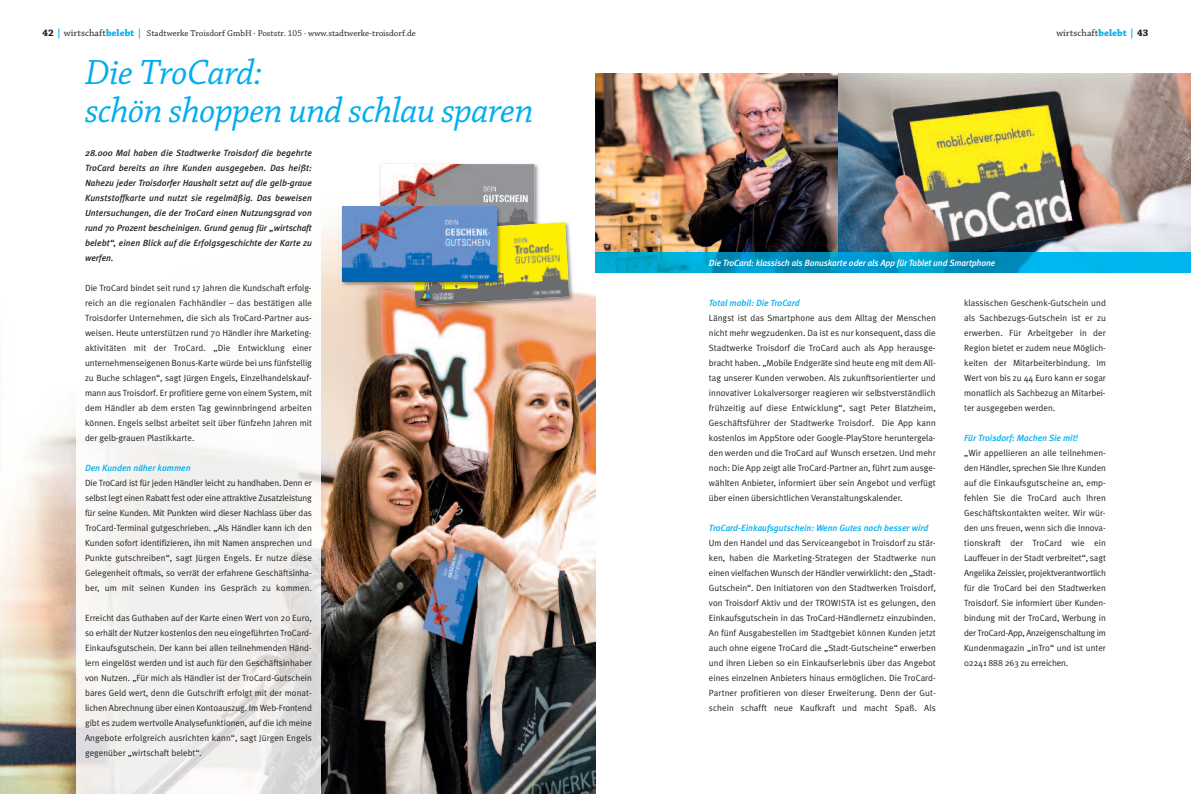
<style>
.page{position:relative;width:1191px;height:794px;background:#fff}
.page>*{position:absolute;margin:0;border:0;box-sizing:border-box;transform-origin:0 0}
.t1{font:italic 37px/38px "Chaparral Pro";letter-spacing:-.015em;color:#00aeef}
.t2{font:10px "Chaparral Pro";color:#231f20}
.t3{font:9px/15px "Meta Plus Normal";color:#231f20;text-align:justify}
.t4{font:italic 500 9px/15px "Meta Plus";color:#231f20;text-align:justify}
.t5{font:italic 500 9px "Meta Plus";color:#00aeef}
.t6{font:9px "Chaparral Pro";color:#231f20}
.t7{font:italic 500 9px "Meta Plus";letter-spacing:-.015em;color:#fff}
.s1{font-weight:700;font-size:10px}
.s2{font-weight:700;font-size:10px;color:#00aeef}
.s3{font-size:10px}
.s4{font-weight:700;color:#00aeef}
.s5{font-weight:700}
</style>
<div class="page">
<img style="left:0;top:215px;width:595px;height:579px">
<img style="left:77px;top:215px;width:244px;height:579px">
<img style="left:837px;top:74px;width:354px;height:179px">
<img style="left:595px;top:74px;width:242px;height:179px">
<svg style="left:595px;top:272px;width:596px;height:1px"></svg>
<img style="left:595px;top:253px;width:596px;height:19px">
<img style="left:379px;top:163px;width:163px;height:55px">
<img style="left:380px;top:164px;width:154px;height:54px">
<img style="left:410px;top:218px;width:168px;height:95px">
<img style="left:505px;top:220px;width:29px;height:2px">
<img style="left:339px;top:206px;width:69px;height:83px">
<img style="left:380px;top:203px;width:125px;height:19px">
<svg style="left:408px;top:222px;width:161px;height:83px;background:#bab147"></svg>
<img style="left:496px;top:222px;width:9px;height:4px">
<img style="left:411px;top:226px;width:94px;height:63px">
<img style="left:342px;top:207px;width:154px;height:74px">
<p class="t6" style="left:43px;top:30px;width:375px"><span class="s1">42</span> <span class="s2">|</span> <span class="s3">wirtschaft</span><span class="s2">belebt |</span> stadtwerke troisdorf gmbH · Poststr. 105 · www.stadtwerke-troisdorf.de</p>
<p class="t2" style="left:1056px;top:29px;width:93px">wirtschaft<span class="s4">belebt |</span> <span class="s5">43</span></p>
<h1 class="t1" style="left:85px;top:57px;width:450px">Die TroCard:<br>schön shoppen und schlau sparen</h1>
<p class="t4" style="left:85px;top:145px;width:228px">28.000 Mal haben die Stadtwerke Troisdorf die begehrte TroCard bereits an ihre Kunden ausgegeben. Das heißt:<br>Nahezu jeder Troisdorfer Haushalt setzt auf die gelb-graue Kunststoffkarte und nutzt sie regelmäßig. Das beweisen Untersuchungen, die der TroCard einen Nutzungsgrad von rund 70 Prozent bescheinigen. Grund genug für „wirtschaft belebt“, einen Blick auf die Erfolgsgeschichte der Karte zu werfen.</p>
<p class="t3" style="left:85px;top:280px;width:228px">Die TroCard bindet seit rund 17 Jahren die Kundschaft erfolg&shy;reich an die regionalen Fachhändler – das bestätigen alle Troisdorfer Unternehmen, die sich als TroCard-Partner aus&shy;weisen. Heute unterstützen rund 70 Händler ihre Marketing&shy;aktivitäten mit der TroCard. „Die Entwicklung einer unternehmenseigenen Bonus-Karte würde bei uns fünfstellig zu Buche schlagen“, sagt Jürgen Engels, Einzelhandelskauf&shy;mann aus Troisdorf. Er profitiere gerne von einem System, mit dem Händler ab dem ersten Tag gewinnbringend arbeiten können. Engels selbst arbeitet seit über fünfzehn Jahren mit der gelb-grauen Plastikkarte.</p>
<p class="t5" style="left:85px;top:463px;width:107px">Den Kunden näher kommen</p>
<p class="t3" style="left:85px;top:475px;width:228px">Die TroCard ist für jeden Händler leicht zu handhaben. Denn er selbst legt einen Rabatt fest oder eine attraktive Zusatzleistung für seine Kunden. Mit Punkten wird dieser Nachlass über das TroCard-Terminal gutgeschrieben. „Als Händler kann ich den Kunden sofort identifizieren, ihn mit Namen ansprechen und Punkte gutschreiben“, sagt Jürgen Engels. Er nutze diese Gelegenheit oftmals, so verrät der erfahrene Geschäftsinha&shy;ber, um mit seinen Kunden ins Gespräch zu kommen.</p>
<p class="t3" style="left:85px;top:610px;width:228px">Erreicht das Guthaben auf der Karte einen Wert von 20 Euro, so erhält der Nutzer kostenlos den neu eingeführten TroCard-Einkaufsgutschein. Der kann bei allen teilnehmenden Händ&shy;lern eingelöst werden und ist auch für den Geschäftsinhaber von Nutzen. „Für mich als Händler ist der TroCard-Gutschein bares Geld wert, denn die Gutschrift erfolgt mit der monat&shy;lichen Abrechnung über einen Kontoauszug. Im Web-Frontend gibt es zudem wertvolle Analysefunktionen, auf die ich meine Angebote erfolgreich ausrichten kann“, sagt Jürgen Engels gegenüber „wirtschaft belebt“.</p>
<p class="t7" style="left:709px;top:258px;width:288px">Die TroCard: klassisch als Bonuskarte oder als App für Tablet und Smartphone</p>
<p class="t5" style="left:709px;top:298px;width:92px">Total mobil: Die TroCard</p>
<p class="t3" style="left:709px;top:310px;width:228px">Längst ist das Smartphone aus dem Alltag der Menschen nicht mehr wegzudenken. Da ist es nur konsequent, dass die Stadtwerke Troisdorf die TroCard auch als App herausge&shy;bracht haben. „Mobile Endgeräte sind heute eng mit dem All&shy;tag unserer Kunden verwoben. Als zukunftsorientierter und innovativer Lokalversorger reagieren wir selbstverständlich frühzeitig auf diese Entwicklung“, sagt Peter Blatzheim, Geschäftsführer der Stadtwerke Troisdorf. Die App kann kostenlos im AppStore oder Google-PlayStore heruntergela&shy;den werden und die TroCard auf Wunsch ersetzen. Und mehr noch: Die App zeigt alle TroCard-Partner an, führt zum ausge&shy;wählten Anbieter, informiert über sein Angebot und verfügt über einen übersichtlichen Veranstaltungskalender.</p>
<p class="t5" style="left:709px;top:523px;width:221px">TroCard-Einkaufsgutschein: Wenn Gutes noch besser wird</p>
<p class="t3" style="left:709px;top:535px;width:228px">Um den Handel und das Serviceangebot in Troisdorf zu stär&shy;ken, haben die Marketing-Strategen der Stadtwerke nun einen vielfachen Wunsch der Händler verwirklicht: den „Stadt-Gutschein“. Den Initiatoren von den Stadtwerken Troisdorf, von Troisdorf Aktiv und der TROWISTA ist es gelungen, den Einkaufsgutschein in das TroCard-Händlernetz einzubinden.<br>An fünf Ausgabestellen im Stadtgebiet können Kunden jetzt auch ohne eigene TroCard die „Stadt-Gutscheine“ erwerben und ihren Lieben so ein Einkaufserlebnis über das Angebot eines einzelnen Anbieters hinaus ermöglichen. Die TroCard-Partner profitieren von dieser Erweiterung. Denn der Gut&shy;schein schafft neue Kaufkraft und macht Spaß. Als</p>
<p class="t3" style="left:964px;top:295px;width:143px">klassischen Geschenk-Gutschein und als Sachbezugs-Gutschein ist er zu erwerben. Für Arbeitgeber in der Region bietet er zudem neue Möglich&shy;keiten der Mitarbeiterbindung. Im Wert von bis zu 44 Euro kann er sogar monatlich als Sachbezug an Mitarbei&shy;ter ausgegeben werden.</p>
<p class="t5" style="left:964px;top:433px;width:115px">Für Troisdorf: Machen Sie mit!</p>
<p class="t3" style="left:964px;top:445px;width:143px">„Wir appellieren an alle teilnehmen&shy;den Händler, sprechen Sie Ihre Kunden auf die Einkaufsgutscheine an, emp&shy;fehlen Sie die TroCard auch Ihren Geschäftskontakten weiter. Wir wür&shy;den uns freuen, wenn sich die Innova&shy;tionskraft der TroCard wie ein Lauffeuer in der Stadt verbreitet“, sagt Angelika Zeissler, projektverantwortlich für die TroCard bei den Stadtwerken Troisdorf. Sie informiert über Kunden&shy;bindung mit der TroCard, Werbung in der TroCard-App, Anzeigenschaltung im Kundenmagazin „inTro“ und ist unter 02241 888 263 zu erreichen.</p>
</div>
